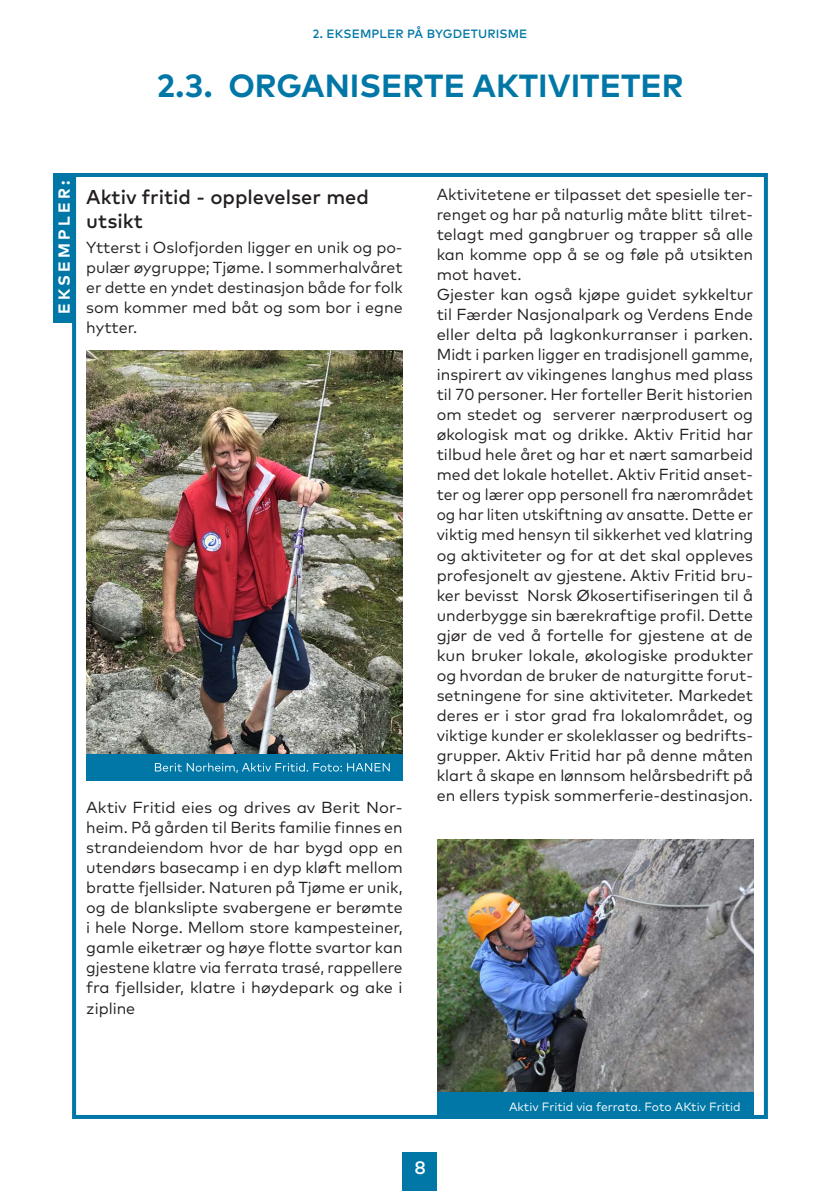
<style>
.page{position:relative;width:840px;height:1191px;background:#fff}
.page>*{position:absolute;margin:0;border:0;box-sizing:border-box;transform-origin:0 0}
.t1{font:700 32px "Mark";color:#0077a6}
.t2{font:500 20px/24px "Mark";color:#231f20}
.t3{font:500 18px "Mark";color:#fff}
.t4{font:16px/20px "Mark";color:#231f20;text-align:justify}
.t5{font:700 16px "Mark";letter-spacing:.2em;color:#fff}
.t6{font:12px "Mark";color:#fff}
.t7{font:500 12px "Mark";letter-spacing:.01em;color:#0077a6}
</style>
<div class="page">
<img style="left:86px;top:350px;width:316px;height:405px">
<div style="left:86px;top:755px;width:317px;height:26px;background:#0077a6"></div>
<div style="left:403px;top:1152px;width:34px;height:39px;background:#0077a6"></div>
<div style="left:72px;top:173px;width:695px;height:946px;border:4px solid #0077a6"></div>
<div style="left:53px;top:173px;width:20px;height:149px;background:#0077a6"></div>
<img style="left:437px;top:839px;width:315px;height:253px">
<div style="left:437px;top:1092px;width:315px;height:27px;background:#0077a6"></div>
<svg style="left:155px;top:763px;width:234px;height:10px"></svg>
<p class="t7" style="left:312px;top:26px;width:216px">2. EKSEMPLER PÅ BYGDETURISME</p>
<p class="t1" style="left:156px;top:65px;width:528px">2.3. ORGANISERTE AKTIVITETER</p>
<p class="t5" style="left:54px;top:314px;width:135px;rotate:-90deg">EKSEMPLER:</p>
<p class="t2" style="left:86px;top:184px;width:284px">Aktiv fritid - opplevelser med utsikt</p>
<p class="t4" style="left:86px;top:237px;width:318px">Ytterst i Oslofjorden ligger en unik og po&shy;pulær øygruppe; Tjøme. I sommerhalvåret er dette en yndet destinasjon både for folk som kommer med båt og som bor i egne hytter.</p>
<p class="t4" style="left:86px;top:797px;width:318px">Aktiv Fritid eies og drives av Berit Nor&shy;heim. På gården til Berits familie finnes en strandeiendom hvor de har bygd opp en utendørs basecamp i en dyp kløft mellom bratte fjellsider. Naturen på Tjøme er unik, og de blankslipte svabergene er berømte i hele Norge. Mellom store kampesteiner, gamle eiketrær og høye flotte svartor kan gjestene klatre via ferrata trasé, rappellere fra fjellsider, klatre i høydepark og ake i zipline</p>
<p class="t4" style="left:436px;top:184px;width:318px">Aktivitetene er tilpasset det spesielle ter&shy;renget og har på naturlig måte blitt tilret&shy;telagt med gangbruer og trapper så alle kan komme opp å se og føle på utsikten mot havet.</p>
<p class="t4" style="left:436px;top:284px;width:318px">Gjester kan også kjøpe guidet sykkeltur til Færder Nasjonalpark og Verdens Ende eller delta på lagkonkurranser i parken.<br>Midt i parken ligger en tradisjonell gamme, inspirert av vikingenes langhus med plass til 70 personer. Her forteller Berit historien om stedet og serverer nærprodusert og økologisk mat og drikke. Aktiv Fritid har tilbud hele året og har et nært samarbeid med det lokale hotellet. Aktiv Fritid anset&shy;ter og lærer opp personell fra nærområdet og har liten utskiftning av ansatte. Dette er viktig med hensyn til sikkerhet ved klatring og aktiviteter og for at det skal oppleves profesjonelt av gjestene. Aktiv Fritid bru&shy;ker bevisst Norsk Økosertifiseringen til å underbygge sin bærekraftige profil. Dette gjør de ved å fortelle for gjestene at de kun bruker lokale, økologiske produkter og hvordan de bruker de naturgitte forut&shy;setningene for sine aktiviteter. Markedet deres er i stor grad fra lokalområdet, og viktige kunder er skoleklasser og bedrifts&shy;grupper. Aktiv Fritid har på denne måten klart å skape en lønnsom helårsbedrift på en ellers typisk sommerferie-destinasjon.</p>
<p class="t3" style="left:414px;top:1156px;width:12px">8</p>
<p class="t6" style="left:509px;top:1099px;width:233px">Aktiv Fritid via ferrata. Foto AKtiv Fritid</p>
</div>
